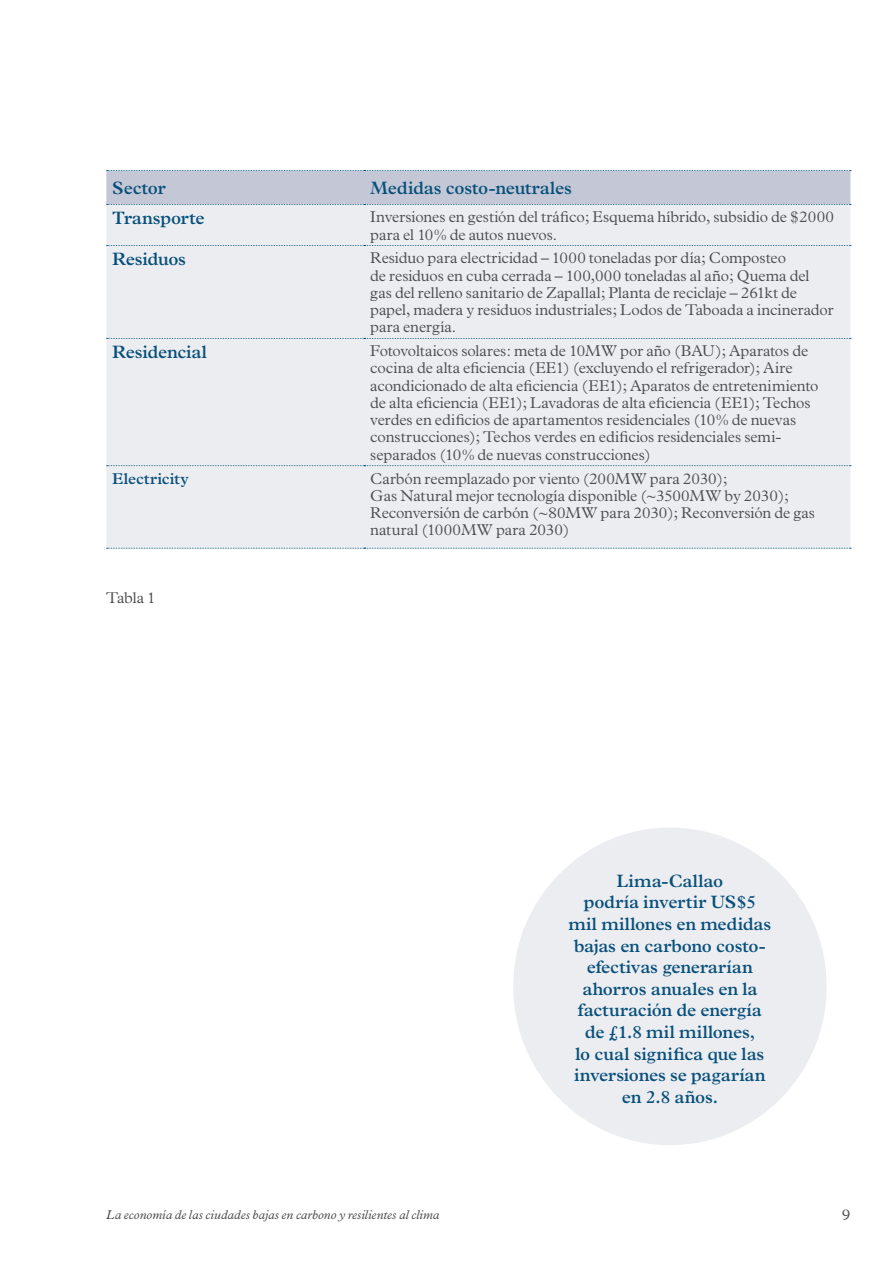
<style>
.page{position:relative;width:893px;height:1263px;background:#fff}
.page>*{position:absolute;margin:0;border:0;box-sizing:border-box;transform-origin:0 0}
.t1{font:600 18px/21.6px "Plantin";letter-spacing:-.01em;color:#08507b;text-align:center}
.t2{font:300 15.75px/17.2px "Plantin";letter-spacing:-.005em;color:#4d4d4f}
.t3{font:600 15.75px "Plantin";color:#08507b}
.t4{font:italic 12.75px "Plantin";letter-spacing:.005em;color:#4d4d4f}
</style>
<div class="page">
<div style="left:106px;top:205px;width:744px;height:343px;background:#ecedf1"></div>
<div style="left:106px;top:170px;width:745px;height:35px;background:#c4c8d6"></div>
<svg style="left:107px;top:245px;width:744px;height:1px"></svg>
<svg style="left:107px;top:338px;width:744px;height:1px"></svg>
<svg style="left:107px;top:465px;width:744px;height:1px"></svg>
<svg style="left:107px;top:548px;width:744px;height:1px"></svg>
<div style="left:513px;top:827px;width:314px;height:318px;background:#ecedf1;border-radius:50%"></div>
<p class="t1" style="left:112px;top:177px;width:55px">Sector</p>
<p class="t1" style="left:370px;top:177px;width:203px">Medidas costo-neutrales</p>
<p class="t1" style="left:112px;top:207px;width:94px">Transporte</p>
<p class="t2" style="left:370px;top:208px;width:465px">Inversiones en gestión del tráfico; Esquema híbrido, subsidio de $2000 para el 10% de autos nuevos.</p>
<p class="t1" style="left:112px;top:248px;width:75px">Residuos</p>
<p class="t2" style="left:370px;top:250px;width:465px">Residuo para electricidad – 1000 toneladas por día; Composteo<br>de residuos en cuba cerrada – 100,000 toneladas al año; Quema del gas del relleno sanitario de Zapallal; Planta de reciclaje – 261kt de papel, madera y residuos industriales; Lodos de Taboada a incinerador para energía.</p>
<p class="t1" style="left:112px;top:341px;width:96px">Residencial</p>
<p class="t2" style="left:370px;top:342px;width:450px">Fotovoltaicos solares: meta de 10MW por año (BAU); Aparatos de cocina de alta eficiencia (EE1) (excluyendo el refrigerador); Aire acondicionado de alta eficiencia (EE1); Aparatos de entretenimiento de alta eficiencia (EE1); Lavadoras de alta eficiencia (EE1); Techos verdes en edificios de apartamentos residenciales (10% de nuevas construcciones); Techos verdes en edificios residenciales semi&shy;separados (10% de nuevas construcciones)</p>
<p class="t3" style="left:112px;top:469px;width:78px">Electricity</p>
<p class="t2" style="left:370px;top:470px;width:446px">Carbón reemplazado por viento (200MW para 2030);<br>Gas Natural mejor tecnología disponible (~3500MW by 2030); Reconversión de carbón (~80MW para 2030); Reconversión de gas natural (1000MW para 2030)</p>
<p class="t2" style="left:106px;top:589px;width:51px">Tabla 1</p>
<p class="t1" style="left:568px;top:870px;width:204px">Lima-Callao<br>podría invertir US$5 mil millones en medidas bajas en carbono costo&shy;efectivas generarían ahorros anuales en la facturación de energía de £1.8 mil millones,<br>lo cual significa que las inversiones se pagarían en 2.8 años.</p>
<p class="t4" style="left:106px;top:1207px;width:335px">La economía de las ciudades bajas en carbono y resilientes al clima</p>
<p class="t2" style="left:842px;top:1206px;width:10px">9</p>
</div>
